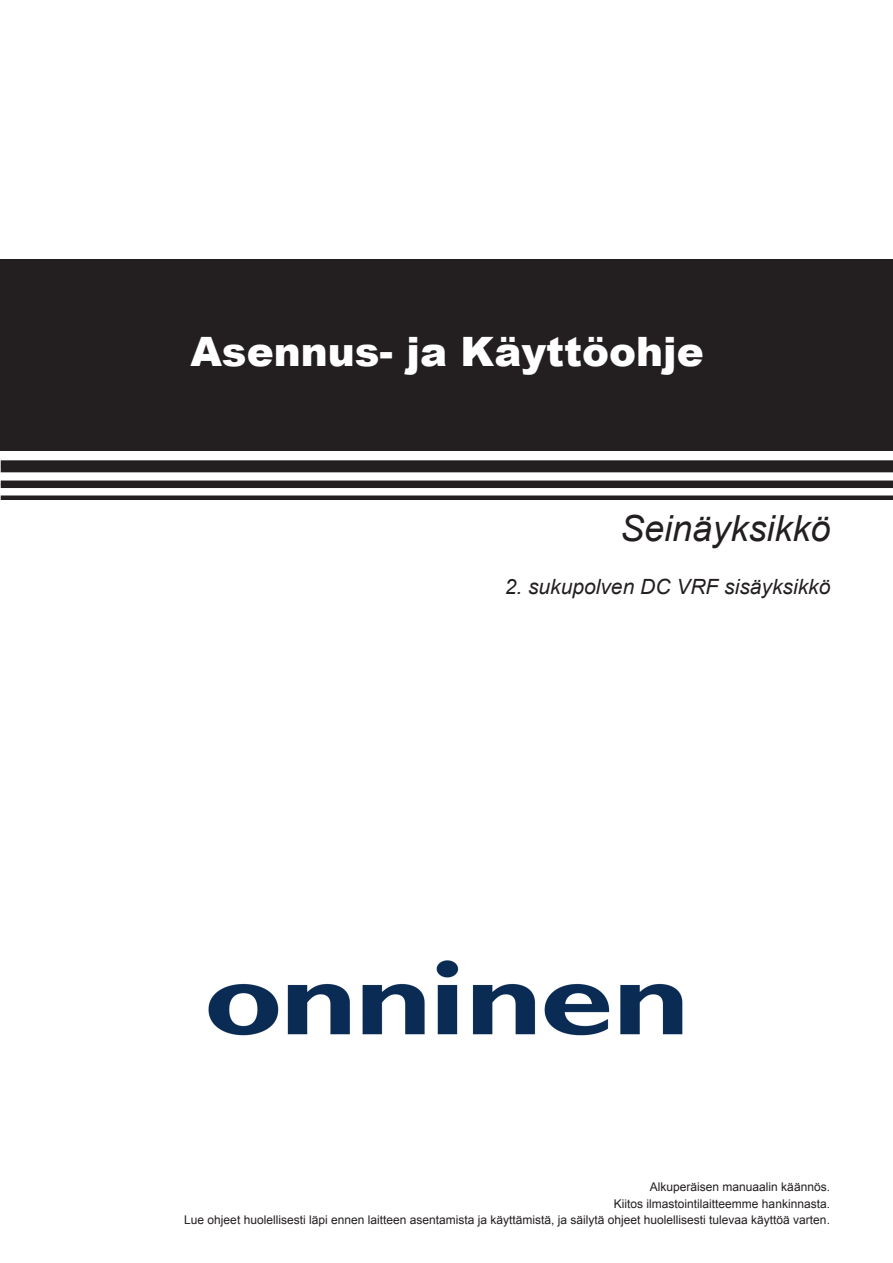
<style>
.page{position:relative;width:893px;height:1263px;background:#fff}
.page>*{position:absolute;margin:0;border:0;box-sizing:border-box;transform-origin:0 0}
.t1{font:900 40.5px "Arial";color:#fff}
.t2{font:italic 36px "Arial";color:#231f20}
.t3{font:italic 21px "Arial";color:#231f20}
.t4{font:12px/16.5px "Arial";color:#231f20;text-align:right}
.s1{font-style:inherit}
</style>
<div class="page">
<div style="left:1px;top:460px;width:892px;height:12px;background:#231f20"></div>
<div style="left:1px;top:480px;width:892px;height:8px;background:#231f20"></div>
<div style="left:1px;top:495px;width:892px;height:5px;background:#231f20"></div>
<div style="left:1px;top:259px;width:892px;height:192px;background:#231f20"></div>
<img style="left:208px;top:960px;width:475px;height:76px">
<h1 class="t1" style="left:190px;top:322px;width:515px">Asennus- ja Käyttöohje</h1>
<h2 class="t2" style="left:620px;top:505px;width:212px">Seinäyksikkö</h2>
<h3 class="t3" style="left:505px;top:573px;width:327px">2. sukupolven DC VRF sisäyksikkö</h3>
<p class="t4" style="left:184px;top:1179px;width:647px">Alkuperäisen manuaalin käännös.<br>Kiitos ilmastointilaitteemme hankinnasta<span class="s1">.<br></span>Lue ohjeet huolellisesti läpi ennen laitteen asentamista ja käyttämistä, ja säilytä ohjeet huolellisesti tulevaa käyttöä varten<span class="s1">.</span></p>
</div>
